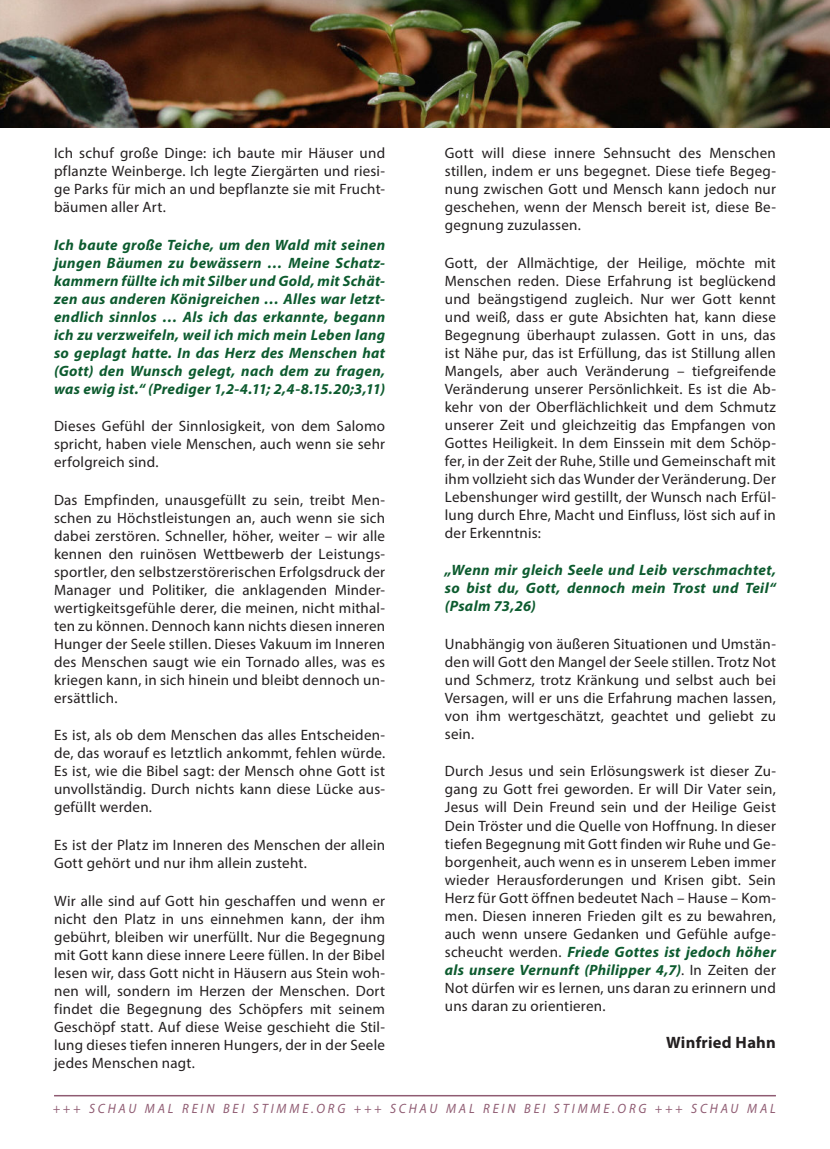
<style>
.page{position:relative;width:830px;height:1149px;background:#fff}
.page>*{position:absolute;margin:0;border:0;box-sizing:border-box;transform-origin:0 0}
.t1{font:700 16.5px "Myriad Pro";letter-spacing:.015em;color:#231f20}
.t2{font:15px/18px "Myriad Pro";letter-spacing:.015em;color:#231f20;text-align:justify}
.t3{font:italic 700 15px/18px "Myriad Pro";letter-spacing:.02em;color:#0d5b2f;text-align:justify}
.t4{font:italic 13.5px "Myriad Pro";letter-spacing:.22em;color:#8f5b72;scale:.95 1}
.s1{font-weight:700;font-style:italic;color:#0d5b2f}
</style>
<div class="page">
<hr style="left:829px;top:0;width:1px;height:1148px;background:#b3c1b1">
<hr style="left:54px;top:1094px;width:721px;height:2px;background:#8f5b72">
<img style="left:0;top:0;width:829px;height:127px">
<p class="t2" style="left:54px;top:145px;width:332px">Ich schuf große Dinge: ich baute mir Häuser und pflanzte Weinberge. Ich legte Ziergärten und riesi&shy;ge Parks für mich an und bepflanzte sie mit Frucht&shy;bäumen aller Art.</p>
<p class="t3" style="left:54px;top:236px;width:332px">Ich baute große Teiche, um den Wald mit seinen jungen Bäumen zu bewässern … Meine Schatz&shy;kammern füllte ich mit Silber und Gold, mit Schät&shy;zen aus anderen Königreichen … Alles war letzt&shy;endlich sinnlos … Als ich das erkannte, begann ich zu verzweifeln, weil ich mich mein Leben lang so geplagt hatte. In das Herz des Menschen hat (Gott) den Wunsch gelegt, nach dem zu fragen, was ewig ist.“ (Prediger 1,2-4.11; 2,4-8.15.20;3,11)</p>
<p class="t2" style="left:54px;top:418px;width:332px">Dieses Gefühl der Sinnlosigkeit, von dem Salomo spricht, haben viele Menschen, auch wenn sie sehr erfolgreich sind.</p>
<p class="t2" style="left:54px;top:491px;width:332px">Das Empfinden, unausgefüllt zu sein, treibt Men&shy;schen zu Höchstleistungen an, auch wenn sie sich dabei zerstören. Schneller, höher, weiter – wir alle kennen den ruinösen Wettbewerb der Leistungs&shy;sportler, den selbstzerstörerischen Erfolgsdruck der Manager und Politiker, die anklagenden Minder&shy;wertigkeitsgefühle derer, die meinen, nicht mithal&shy;ten zu können. Dennoch kann nichts diesen inneren Hunger der Seele stillen. Dieses Vakuum im Inneren des Menschen saugt wie ein Tornado alles, was es kriegen kann, in sich hinein und bleibt dennoch un&shy;ersättlich.</p>
<p class="t2" style="left:54px;top:727px;width:332px">Es ist, als ob dem Menschen das alles Entscheiden&shy;de, das worauf es letztlich ankommt, fehlen würde.<br>Es ist, wie die Bibel sagt: der Mensch ohne Gott ist unvollständig. Durch nichts kann diese Lücke aus&shy;gefüllt werden.</p>
<p class="t2" style="left:54px;top:836px;width:332px">Es ist der Platz im Inneren des Menschen der allein<br>Gott gehört und nur ihm allein zusteht.</p>
<p class="t2" style="left:54px;top:892px;width:332px">Wir alle sind auf Gott hin geschaffen und wenn er nicht den Platz in uns einnehmen kann, der ihm gebührt, bleiben wir unerfüllt. Nur die Begegnung mit Gott kann diese innere Leere füllen. In der Bibel lesen wir, dass Gott nicht in Häusern aus Stein woh&shy;nen will, sondern im Herzen der Menschen. Dort findet die Begegnung des Schöpfers mit seinem Geschöpf statt. Auf diese Weise geschieht die Stil&shy;lung dieses tiefen inneren Hungers, der in der Seele jedes Menschen nagt.</p>
<p class="t2" style="left:444px;top:145px;width:332px">Gott will diese innere Sehnsucht des Menschen stillen, indem er uns begegnet. Diese tiefe Begeg&shy;nung zwischen Gott und Mensch kann jedoch nur geschehen, wenn der Mensch bereit ist, diese Be&shy;gegnung zuzulassen.</p>
<p class="t2" style="left:444px;top:254px;width:332px">Gott, der Allmächtige, der Heilige, möchte mit Menschen reden. Diese Erfahrung ist beglückend und beängstigend zugleich. Nur wer Gott kennt und weiß, dass er gute Absichten hat, kann diese Begegnung überhaupt zulassen. Gott in uns, das ist Nähe pur, das ist Erfüllung, das ist Stillung allen Mangels, aber auch Veränderung – tiefgreifende Veränderung unserer Persönlichkeit. Es ist die Ab&shy;kehr von der Oberflächlichkeit und dem Schmutz unserer Zeit und gleichzeitig das Empfangen von Gottes Heiligkeit. In dem Einssein mit dem Schöp&shy;fer, in der Zeit der Ruhe, Stille und Gemeinschaft mit ihm vollzieht sich das Wunder der Veränderung. Der Lebenshunger wird gestillt, der Wunsch nach Erfül&shy;lung durch Ehre, Macht und Einfluss, löst sich auf in der Erkenntnis:</p>
<p class="t3" style="left:444px;top:562px;width:332px">„Wenn mir gleich Seele und Leib verschmachtet, so bist du, Gott, dennoch mein Trost und Teil“ (Psalm 73,26)</p>
<p class="t2" style="left:444px;top:635px;width:332px">Unabhängig von äußeren Situationen und Umstän&shy;den will Gott den Mangel der Seele stillen. Trotz Not und Schmerz, trotz Kränkung und selbst auch bei Versagen, will er uns die Erfahrung machen lassen, von ihm wertgeschätzt, geachtet und geliebt zu sein.</p>
<p class="t2" style="left:444px;top:763px;width:332px">Durch Jesus und sein Erlösungswerk ist dieser Zu&shy;gang zu Gott frei geworden. Er will Dir Vater sein, Jesus will Dein Freund sein und der Heilige Geist Dein Tröster und die Quelle von Hoffnung. In dieser tiefen Begegnung mit Gott finden wir Ruhe und Ge&shy;borgenheit, auch wenn es in unserem Leben immer wieder Herausforderungen und Krisen gibt. Sein Herz für Gott öffnen bedeutet Nach – Hause – Kom&shy;men. Diesen inneren Frieden gilt es zu bewahren, auch wenn unsere Gedanken und Gefühle aufge&shy;scheucht werden. <span class="s1">Friede Gottes ist jedoch höher als unsere Vernunft (Philipper 4,7)</span>. In Zeiten der Not dürfen wir es lernen, uns daran zu erinnern und uns daran zu orientieren.</p>
<p class="t1" style="left:665px;top:1033px;width:111px">Winfried Hahn</p>
<p class="t4" style="left:53px;top:1103px;width:762px">+++ SCHAU MAL REIN BEI STIMME.ORG +++ SCHAU MAL REIN BEI STIMME.ORG +++ SCHAU MAL</p>
</div>
